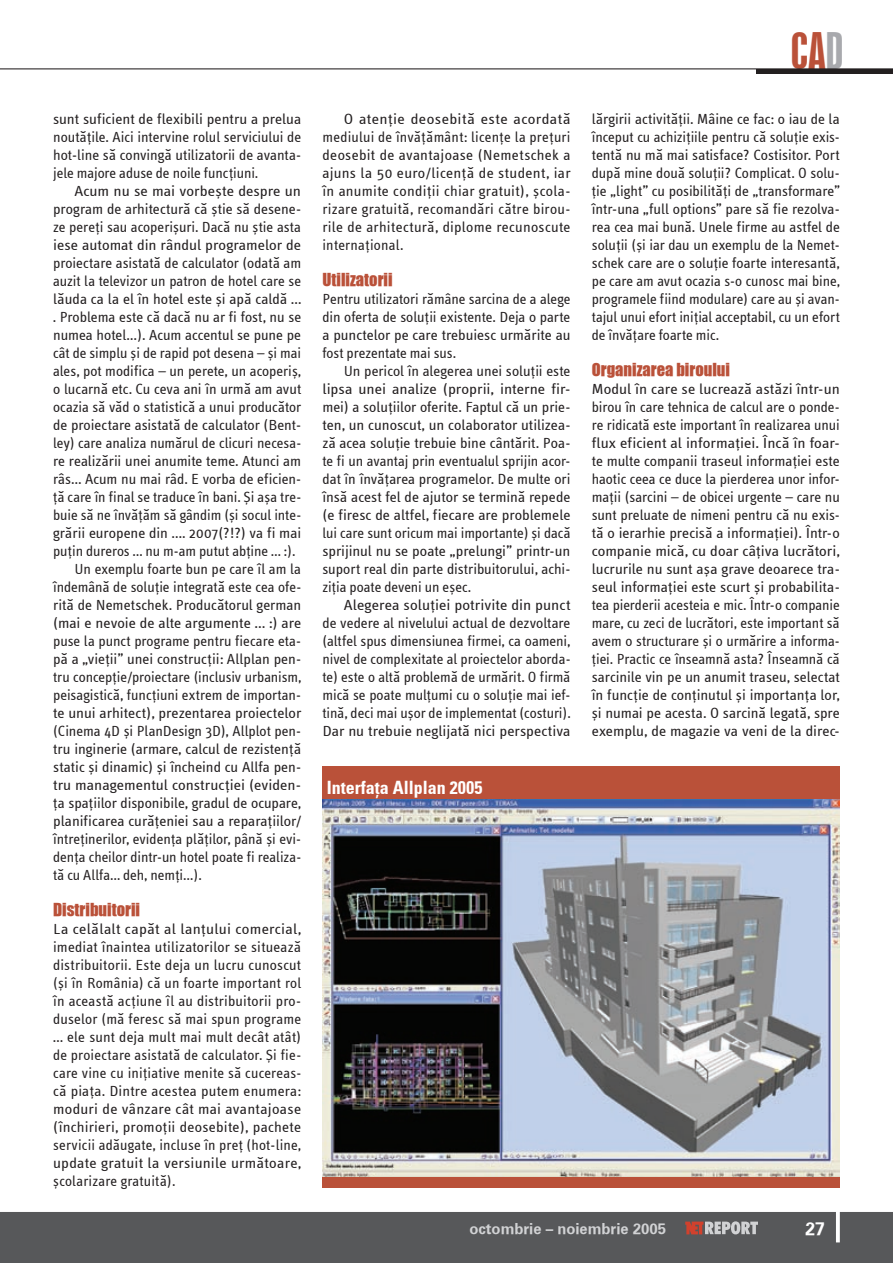
<style>
.page{position:relative;width:893px;height:1263px;background:#fff}
.page>*{position:absolute;margin:0;border:0;box-sizing:border-box;transform-origin:0 0}
.t1{font:47.25px "Datacenter 2 Normal";color:#ba5139}
.t2{font:700 18px "NR Sans";color:#fff}
.t3{font:700 18px "Datacenter 3";color:#fff}
.t4{font:16.5px "NR Titlu Normal";color:#ba5139}
.t5{font:15px/18px "NR Info Normal";color:#231f20;text-align:justify}
.t6{font:15px/18px "NR Info Normal";color:#231f20;text-align:justify;scale:1.09 1}
.t7{font:15px/18px "NR Info Normal";color:#231f20;text-align:justify;scale:1.1 1}
.t8{font:15px/18px "NR Info Normal";color:#231f20;text-align:justify;scale:1.06 1}
.t9{font:15px "NR Info Normal";color:#231f20;scale:1.04 1}
.t10{font:15px "NR Info Normal";color:#231f20;scale:1.05 1}
.t11{font:15px "NR Info Normal";color:#231f20;scale:1.07 1}
.t12{font:700 15px "Datacenter 3";color:#d1d2d4}
.s1{color:#a8a9ad}
</style>
<div class="page">
<div style="left:0;top:1212px;width:893px;height:51px;background:#57585a"></div>
<svg style="left:685px;top:1221px;width:73px;height:13px"></svg>
<div style="left:757px;top:69px;width:136px;height:5px;background:#231f20"></div>
<hr style="left:0;top:68px;width:893px;height:1px;background:#231f20">
<img style="left:322px;top:798px;width:518px;height:379px">
<div style="left:322px;top:766px;width:518px;height:32px;background:#ba5139"></div>
<div style="left:322px;top:1177px;width:518px;height:10px;background:#ba5139"></div>
<p class="t8" style="left:53px;top:110px;width:236px">sunt suficient de flexibili pentru a prelua noutăţile. Aici intervine rolul serviciului de hot-line să convingă utilizatorii de avanta&shy;jele majore aduse de noile funcţiuni.</p>
<p class="t7" style="left:74px;top:182px;width:208px">Acum nu se mai vorbeşte despre un</p>
<p class="t9" style="left:53px;top:201px;width:240px">program de arhitectură că ştie să desene-</p>
<p class="t5" style="left:53px;top:218px;width:249px">ze pereţi sau acoperişuri. Dacă nu ştie asta</p>
<p class="t6" style="left:53px;top:236px;width:229px">iese automat din rândul programelor de</p>
<p class="t5" style="left:53px;top:254px;width:250px">proiectare asistată de calculator (odată am</p>
<p class="t5" style="left:53px;top:272px;width:249px">auzit la televizor un patron de hotel care se</p>
<p class="t10" style="left:53px;top:291px;width:238px">lăuda ca la el în hotel este şi apă caldă …</p>
<p class="t5" style="left:53px;top:308px;width:250px">. Problema este că dacă nu ar fi fost, nu se</p>
<p class="t5" style="left:53px;top:326px;width:250px">numea hotel…). Acum accentul se pune pe</p>
<p class="t5" style="left:53px;top:344px;width:249px">cât de simplu şi de rapid pot desena – şi mai</p>
<p class="t5" style="left:53px;top:362px;width:249px">ales, pot modifica – un perete, un acoperiş,</p>
<p class="t5" style="left:53px;top:380px;width:250px">o lucarnă etc. Cu ceva ani în urmă am avut</p>
<p class="t5" style="left:53px;top:398px;width:249px">ocazia să văd o statistică a unui producător</p>
<p class="t5" style="left:53px;top:416px;width:250px">de proiectare asistată de calculator (Bent-</p>
<p class="t5" style="left:53px;top:434px;width:250px">ley) care analiza numărul de clicuri necesa-</p>
<p class="t5" style="left:53px;top:452px;width:250px">re realizării unei anumite teme. Atunci am</p>
<p class="t5" style="left:53px;top:470px;width:250px">râs… Acum nu mai râd. E vorba de eficien-</p>
<p class="t5" style="left:53px;top:488px;width:250px">ţă care în final se traduce în bani. Şi aşa tre-</p>
<p class="t5" style="left:53px;top:506px;width:250px">buie să ne învăţăm să gândim (şi socul inte-</p>
<p class="t9" style="left:53px;top:525px;width:240px">grării europene din …. 2007(?!?) va fi mai</p>
<p class="t5" style="left:53px;top:542px;width:243px">puţin dureros … nu m-am putut abţine … :).</p>
<p class="t5" style="left:74px;top:560px;width:228px">Un exemplu foarte bun pe care îl am la</p>
<p class="t5" style="left:53px;top:578px;width:250px">îndemână de soluţie integrată este cea ofe-</p>
<p class="t9" style="left:53px;top:597px;width:240px">rită de Nemetschek. Producătorul german</p>
<p class="t11" style="left:53px;top:615px;width:233px">(mai e nevoie de alte argumente … :) are</p>
<p class="t5" style="left:53px;top:632px;width:250px">puse la punct programe pentru fiecare eta-</p>
<p class="t9" style="left:53px;top:651px;width:240px">pă a „vieţii” unei construcţii: Allplan pen-</p>
<p class="t5" style="left:53px;top:668px;width:250px">tru concepţie/proiectare (inclusiv urbanism,</p>
<p class="t5" style="left:53px;top:686px;width:250px">peisagistică, funcţiuni extrem de importan-</p>
<p class="t8" style="left:53px;top:704px;width:235px">te unui arhitect), prezentarea proiectelor</p>
<p class="t5" style="left:53px;top:722px;width:250px">(Cinema 4D şi PlanDesign 3D), Allplot pen-</p>
<p class="t10" style="left:53px;top:741px;width:238px">tru inginerie (armare, calcul de rezistenţă</p>
<p class="t9" style="left:53px;top:759px;width:240px">static şi dinamic) şi încheind cu Allfa pen-</p>
<p class="t6" style="left:53px;top:776px;width:229px">tru managementul construcţiei (eviden-</p>
<p class="t5" style="left:53px;top:794px;width:250px">ţa spaţiilor disponibile, gradul de ocupare,</p>
<p class="t10" style="left:53px;top:813px;width:238px">planificarea curăţeniei sau a reparaţiilor/</p>
<p class="t5" style="left:53px;top:830px;width:250px">întreţinerilor, evidenţa plăţilor, până şi evi-</p>
<p class="t5" style="left:53px;top:848px;width:250px">denţa cheilor dintr-un hotel poate fi realiza-</p>
<p class="t5" style="left:53px;top:866px;width:150px">tă cu Allfa… deh, nemţi…).</p>
<p class="t4" style="left:53px;top:897px;width:89px">Distribuitorii</p>
<p class="t6" style="left:53px;top:920px;width:229px">La celălalt capăt al lanţului comercial, imediat înaintea utilizatorilor se situează distribuitorii. Este deja un lucru cunoscut (şi în România) că un foarte important rol în această acţiune îl au distribuitorii pro&shy;duselor (mă feresc să mai spun programe … ele sunt deja mult mai mult decât atât) de proiectare asistată de calculator. Şi fie&shy;care vine cu iniţiative menite să cucereas&shy;că piaţa. Dintre acestea putem enumera: moduri de vânzare cât mai avantajoase (închirieri, promoţii deosebite), pachete servicii adăugate, incluse în preţ (hot-line, update gratuit la versiunile următoare, şcolarizare gratuită).</p>
<p class="t7" style="left:322px;top:110px;width:227px;text-indent:21px">O atenţie deosebită este acordată mediului de învăţământ: licenţe la preţuri deosebit de avantajoase (Nemetschek a ajuns la 50 euro/licenţă de student, iar în anumite condiţii chiar gratuit), şcola&shy;rizare gratuită, recomandări către birou&shy;rile de arhitectură, diplome recunoscute internaţional.</p>
<p class="t4" style="left:322px;top:267px;width:72px">Utilizatorii</p>
<p class="t5" style="left:322px;top:290px;width:250px">Pentru utilizatori rămâne sarcina de a alege din oferta de soluţii existente. Deja o parte a punctelor pe care trebuiesc urmărite au fost prezentate mai sus.</p>
<p class="t5" style="left:322px;top:362px;width:250px;text-indent:21px">Un pericol în alegerea unei soluţii este lipsa unei analize (proprii, interne fir&shy;mei) a soluţiilor oferite. Faptul că un prie&shy;ten, un cunoscut, un colaborator utilizea&shy;ză acea soluţie trebuie bine cântărit. Poa&shy;te fi un avantaj prin eventualul sprijin acor&shy;dat în învăţarea programelor. De multe ori însă acest fel de ajutor se termină repede (e firesc de altfel, fiecare are problemele lui care sunt oricum mai importante) şi dacă sprijinul nu se poate „prelungi” printr-un suport real din parte distribuitorului, achi&shy;ziţia poate deveni un eşec.</p>
<p class="t7" style="left:322px;top:596px;width:227px;text-indent:21px">Alegerea soluţiei potrivite din punct de vedere al nivelului actual de dezvoltare (altfel spus dimensiunea firmei, ca oameni, nivel de complexitate al proiectelor aborda&shy;te) este o altă problemă de urmărit. O firmă mică se poate mulţumi cu o soluţie mai ief&shy;tină, deci mai uşor de implementat (costuri).<br>Dar nu trebuie neglijată nici perspectiva</p>
<p class="t2" style="left:327px;top:776px;width:157px">Interfaţa Allplan 2005</p>
<h1 class="t1" style="left:791px;top:22px;width:54px">CA<span class="s1">D</span></h1>
<p class="t5" style="left:592px;top:110px;width:250px">lărgirii activităţii. Mâine ce fac: o iau de la început cu achiziţiile pentru că soluţie exis&shy;tentă nu mă mai satisface? Costisitor. Port după mine două soluţii? Complicat. O solu&shy;ţie „light” cu posibilităţi de „transformare” într-una „full options” pare să fie rezolva&shy;rea cea mai bună. Unele firme au astfel de soluţii (şi iar dau un exemplu de la Nemet&shy;schek care are o soluţie foarte interesantă, pe care am avut ocazia s-o cunosc mai bine, programele fiind modulare) care au şi avan&shy;tajul unui efort iniţial acceptabil, cu un efort de învăţare foarte mic.</p>
<p class="t4" style="left:592px;top:357px;width:140px">Organizarea biroului</p>
<p class="t6" style="left:592px;top:380px;width:229px">Modul în care se lucrează astăzi într-un birou în care tehnica de calcul are o ponde&shy;re ridicată este important în realizarea unui flux eficient al informaţiei. Încă în foar&shy;te multe companii traseul informaţiei este haotic ceea ce duce la pierderea unor infor&shy;maţii (sarcini – de obicei urgente – care nu sunt preluate de nimeni pentru că nu exis&shy;tă o ierarhie precisă a informaţiei). Într-o companie mică, cu doar câţiva lucrători, lucrurile nu sunt aşa grave deoarece tra&shy;seul informaţiei este scurt şi probabilita&shy;tea pierderii acesteia e mic. Într-o companie mare, cu zeci de lucrători, este important să avem o structurare şi o urmărire a informa&shy;ţiei. Practic ce înseamnă asta? Înseamnă că sarcinile vin pe un anumit traseu, selectat în funcţie de conţinutul şi importanţa lor, şi numai pe acesta. O sarcină legată, spre exemplu, de magazie va veni de la direc-</p>
<p class="t12" style="left:469px;top:1220px;width:198px">octombrie – noiembrie 2005</p>
<p class="t3" style="left:805px;top:1218px;width:21px">27</p>
</div>
